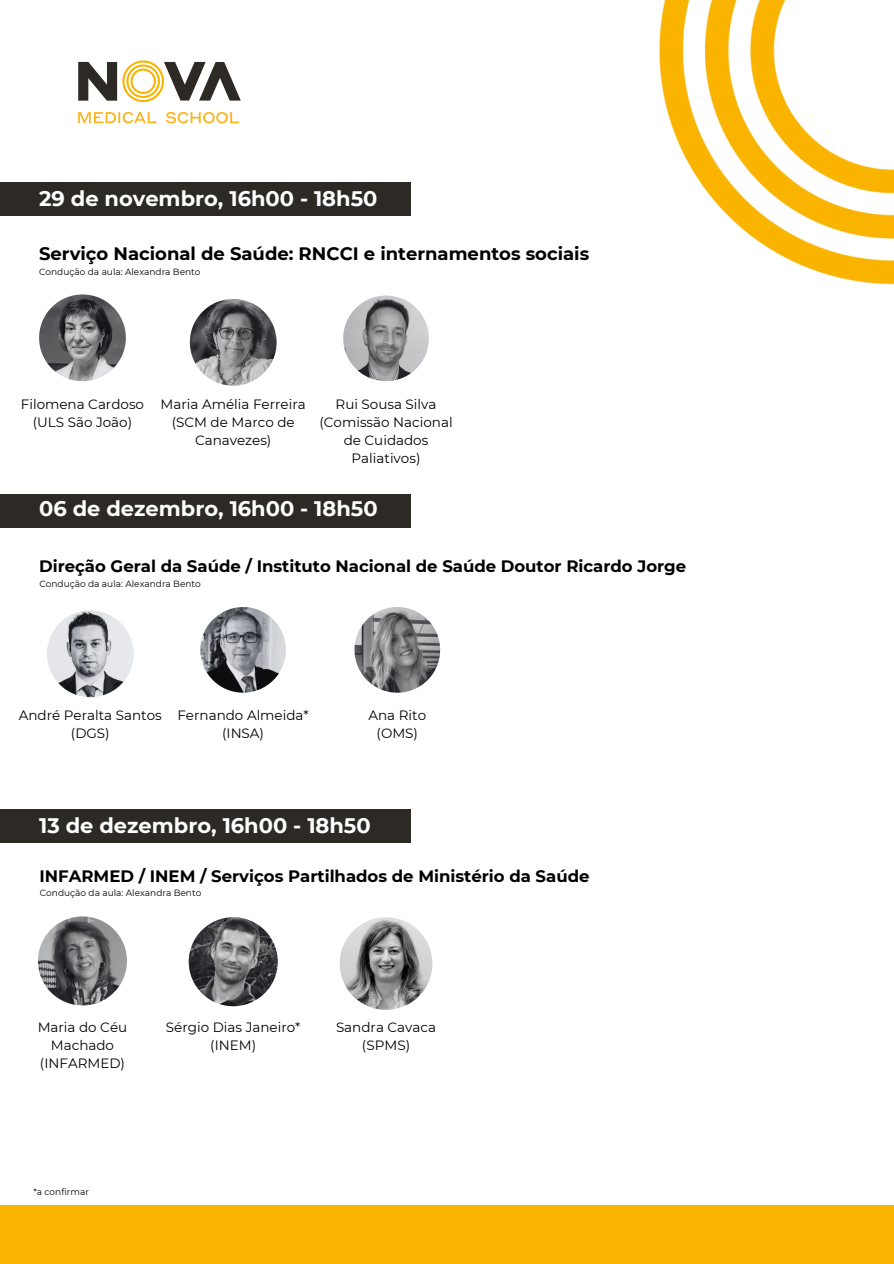
<style>
.page{position:relative;width:894px;height:1264px;background:#fff}
.page>*{position:absolute;margin:0;border:0;box-sizing:border-box;transform-origin:0 0}
.t1{font:700 21px "Montserrat";color:#fff}
.t2{font:700 18px "Montserrat";color:#000}
.t3{font:700 16.5px "Montserrat";color:#000}
.t4{font:13.5px/18px "Montserrat";color:#000;text-align:center}
.t5{font:9px "Montserrat";color:#000}
</style>
<div class="page">
<img style="left:78px;top:60px;width:163px;height:64px">
<img style="left:659px;top:0;width:234px;height:285px">
<div style="left:0;top:182px;width:411px;height:34px;background:#2d2a26"></div>
<div style="left:0;top:494px;width:411px;height:34px;background:#2d2a26"></div>
<div style="left:0;top:809px;width:411px;height:34px;background:#2d2a26"></div>
<img style="left:39px;top:294px;width:87px;height:87px;border-radius:50%">
<img style="left:190px;top:299px;width:86px;height:87px;border-radius:50%">
<img style="left:343px;top:295px;width:86px;height:86px;border-radius:50%">
<img style="left:47px;top:610px;width:87px;height:87px;border-radius:50%">
<img style="left:200px;top:607px;width:86px;height:85px;border-radius:50%">
<img style="left:354px;top:607px;width:86px;height:85px;border-radius:50%">
<img style="left:189px;top:917px;width:89px;height:89px;border-radius:50%">
<img style="left:339px;top:917px;width:93px;height:92px;border-radius:50%">
<img style="left:38px;top:916px;width:89px;height:89px;border-radius:50%">
<div style="left:0;top:1205px;width:893px;height:58px;background:#fab500"></div>
<h2 class="t1" style="left:39px;top:186px;width:340px">29 de novembro, 16h00 - 18h50</h2>
<h1 class="t2" style="left:39px;top:243px;width:551px">Serviço Nacional de Saúde: RNCCI e internamentos sociais</h1>
<p class="t5" style="left:39px;top:266px;width:163px">Condução da aula: Alexandra Bento</p>
<p class="t4" style="left:21px;top:395px;width:125px">Filomena Cardoso (ULS São João)</p>
<p class="t4" style="left:161px;top:395px;width:147px">Maria Amélia Ferreira (SCM de Marco de<br>Canavezes)</p>
<p class="t4" style="left:319px;top:395px;width:135px">Rui Sousa Silva (Comissão Nacional de Cuidados<br>Paliativos)</p>
<p class="t1" style="left:39px;top:495px;width:340px">06 de dezembro, 16h00 - 18h50</p>
<p class="t3" style="left:39px;top:556px;width:648px">Direção Geral da Saúde / Instituto Nacional de Saúde Doutor Ricardo Jorge</p>
<h3 class="t5" style="left:39px;top:578px;width:163px">Condução da aula: Alexandra Bento</h3>
<h1 class="t4" style="left:19px;top:706px;width:144px">André Peralta Santos (DGS)</h1>
<h2 class="t4" style="left:177px;top:706px;width:133px">Fernando Almeida* (INSA)</h2>
<p class="t4" style="left:368px;top:706px;width:59px">Ana Rito (OMS)</p>
<p class="t1" style="left:39px;top:812px;width:333px">13 de dezembro, 16h00 - 18h50</p>
<h3 class="t3" style="left:40px;top:865px;width:551px">INFARMED / INEM / Serviços Partilhados de Ministério da Saúde</h3>
<h3 class="t5" style="left:40px;top:887px;width:163px">Condução da aula: Alexandra Bento</h3>
<h3 class="t4" style="left:38px;top:1018px;width:91px">Maria do Céu<br>Machado (INFARMED)</h3>
<h3 class="t4" style="left:166px;top:1018px;width:136px">Sérgio Dias Janeiro* (INEM)</h3>
<h3 class="t4" style="left:336px;top:1018px;width:101px">Sandra Cavaca (SPMS)</h3>
<p class="t5" style="left:33px;top:1185px;width:57px">*a confirmar</p>
</div>
